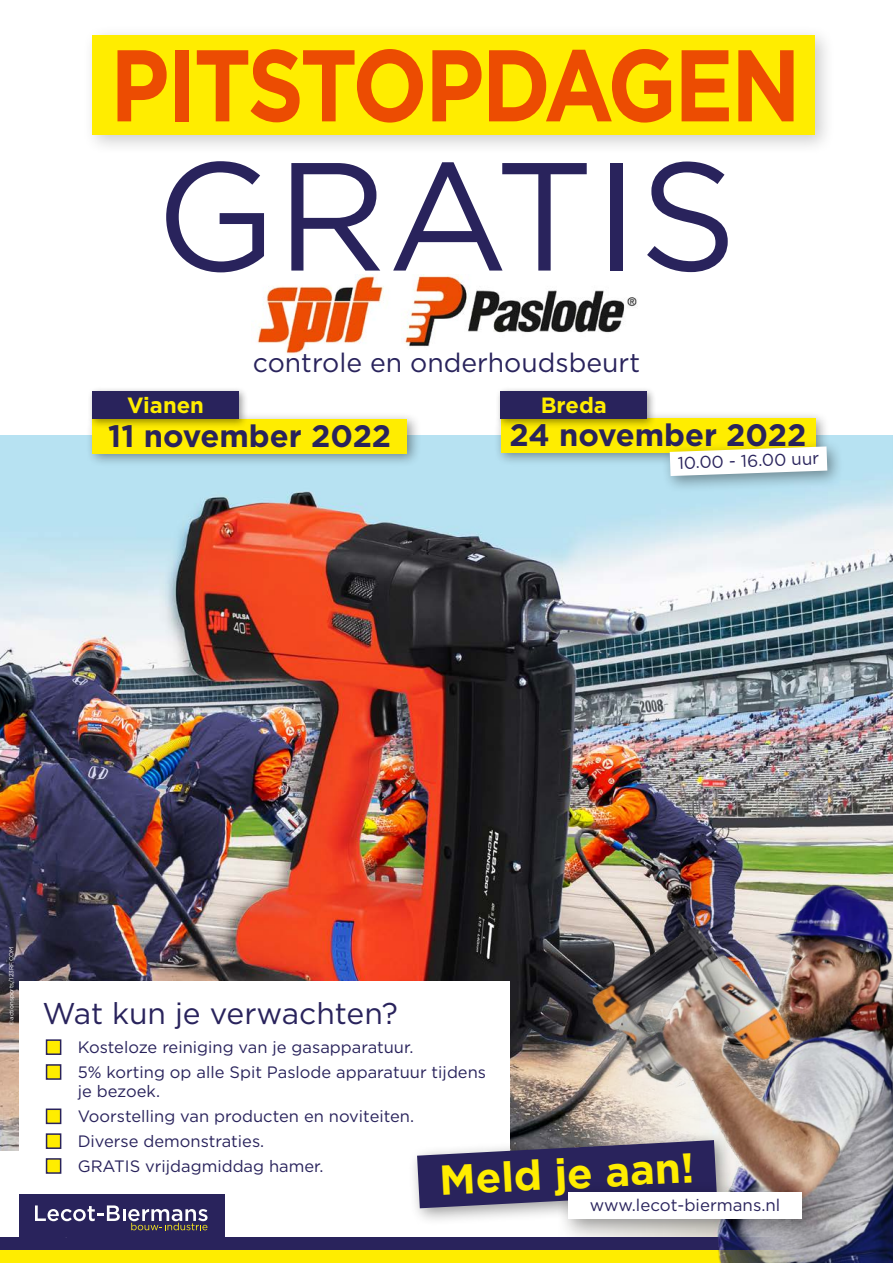
<style>
.page{position:relative;width:893px;height:1263px;background:#fff}
.page>*{position:absolute;margin:0;border:0;box-sizing:border-box;transform-origin:0 0}
.t1{font:153.6px "Gotham";color:#29235c}
.t2{font:700 101.55px "Gotham";letter-spacing:-.03em;color:#ec4c02;scale:.87 1}
.t3{font:700 41.85px "Gotham";color:#ffed00}
.t4{font:700 31.05px "Gotham";color:#29235c}
.t5{font:30px "Gotham";color:#29235c}
.t6{font:26.55px "Gotham";color:#29235c}
.t7{font:700 22.05px "Gotham";color:#ffed00}
.t8{font:16.95px "Gotham";color:#29235c}
.t9{font:16.8px "Gotham";color:#29235c}
.t10{font:16.5px/24.8px "Gotham";color:#29235c}
.t11{font:6px "Gotham";color:#fff}
</style>
<div class="page">
<img style="left:0;top:436px;width:893px;height:714px">
<div style="left:20px;top:981px;width:490px;height:221px;background:#fff"></div>
<img style="left:556px;top:804px;width:337px;height:433px">
<svg style="left:0;top:1250px;width:893px;height:13px;background:#ded114"></svg>
<svg style="left:0;top:1237px;width:893px;height:13px;background:#322e62"></svg>
<div style="left:46px;top:1039px;width:15px;height:16px;background:#ffed00;border:2px solid #29235c"></div>
<div style="left:46px;top:1064px;width:15px;height:16px;background:#ffed00;border:2px solid #29235c"></div>
<div style="left:46px;top:1108px;width:15px;height:16px;background:#ffed00;border:2px solid #29235c"></div>
<div style="left:46px;top:1133px;width:15px;height:16px;background:#ffed00;border:2px solid #29235c"></div>
<div style="left:46px;top:1158px;width:15px;height:16px;background:#ffed00;border:2px solid #29235c"></div>
<img style="left:257px;top:275px;width:380px;height:80px">
<div style="left:408px;top:1131px;width:327px;height:95px;background:#000;opacity:.4"></div>
<svg style="left:417px;top:1140px;width:300px;height:68px;background:#453f6e"></svg>
<div style="left:556px;top:1181px;width:268px;height:60px;background:#000;opacity:.4"></div>
<div style="left:568px;top:1192px;width:234px;height:27px;background:#fff"></div>
<div style="left:20px;top:1194px;width:205px;height:43px;background:#29235c"></div>
<svg style="left:35px;top:1205px;width:173px;height:25px"></svg>
<div style="left:82px;top:25px;width:754px;height:130px;background:#000;opacity:.2"></div>
<div style="left:92px;top:35px;width:723px;height:100px;background:#ffed00"></div>
<div style="left:85px;top:411px;width:336px;height:57px;background:#000;opacity:.4"></div>
<div style="left:92px;top:419px;width:315px;height:34px;background:#ffed00"></div>
<div style="left:87px;top:386px;width:162px;height:43px;background:#000;opacity:.4"></div>
<div style="left:92px;top:391px;width:147px;height:28px;background:#29235c"></div>
<div style="left:493px;top:410px;width:337px;height:56px;background:#000;opacity:.4"></div>
<div style="left:501px;top:418px;width:314px;height:34px;background:#ffed00"></div>
<div style="left:495px;top:386px;width:162px;height:43px;background:#000;opacity:.4"></div>
<div style="left:501px;top:391px;width:146px;height:28px;background:#29235c"></div>
<div style="left:661px;top:438px;width:183px;height:55px;background:#000;opacity:.4"></div>
<svg style="left:670px;top:446px;width:157px;height:30px"></svg>
<h2 class="t2" style="left:110px;top:18px;width:796px">PITSTOPDAGEN</h2>
<h1 class="t1" style="left:156px;top:118px;width:583px">GRATIS</h1>
<h3 class="t7" style="left:127px;top:391px;width:78px">Vianen</h3>
<h3 class="t6" style="left:253px;top:346px;width:389px">controle en onderhoudsbeurt</h3>
<h3 class="t7" style="left:541px;top:391px;width:68px">Breda</h3>
<h3 class="t4" style="left:108px;top:415px;width:284px">11 november 2022</h3>
<h3 class="t4" style="left:510px;top:414px;width:298px">24 november 2022</h3>
<p class="t8" style="left:677px;top:452px;width:143px;rotate:-2deg">10.00 - 16.00 uur</p>
<p class="t11" style="left:8px;top:1025px;width:80px;rotate:-90deg">©actionsports/123RF.COM</p>
<h3 class="t5" style="left:43px;top:994px;width:357px">Wat kun je verwachten?</h3>
<p class="t10" style="left:78px;top:1034px;width:410px">Kosteloze reiniging van je gasapparatuur.<br>5% korting op alle Spit Paslode apparatuur tijdens</p>
<p class="t10" style="left:78px;top:1079px;width:338px">je bezoek.<br>Voorstelling van producten en noviteiten.<br>Diverse demonstraties.<br>GRATIS vrijdagmiddag hamer.</p>
<h3 class="t3" style="left:438px;top:1153px;width:257px;rotate:-3deg">Meld je aan!</h3>
<p class="t9" style="left:590px;top:1194px;width:192px">www.lecot-biermans.nl</p>
</div>
